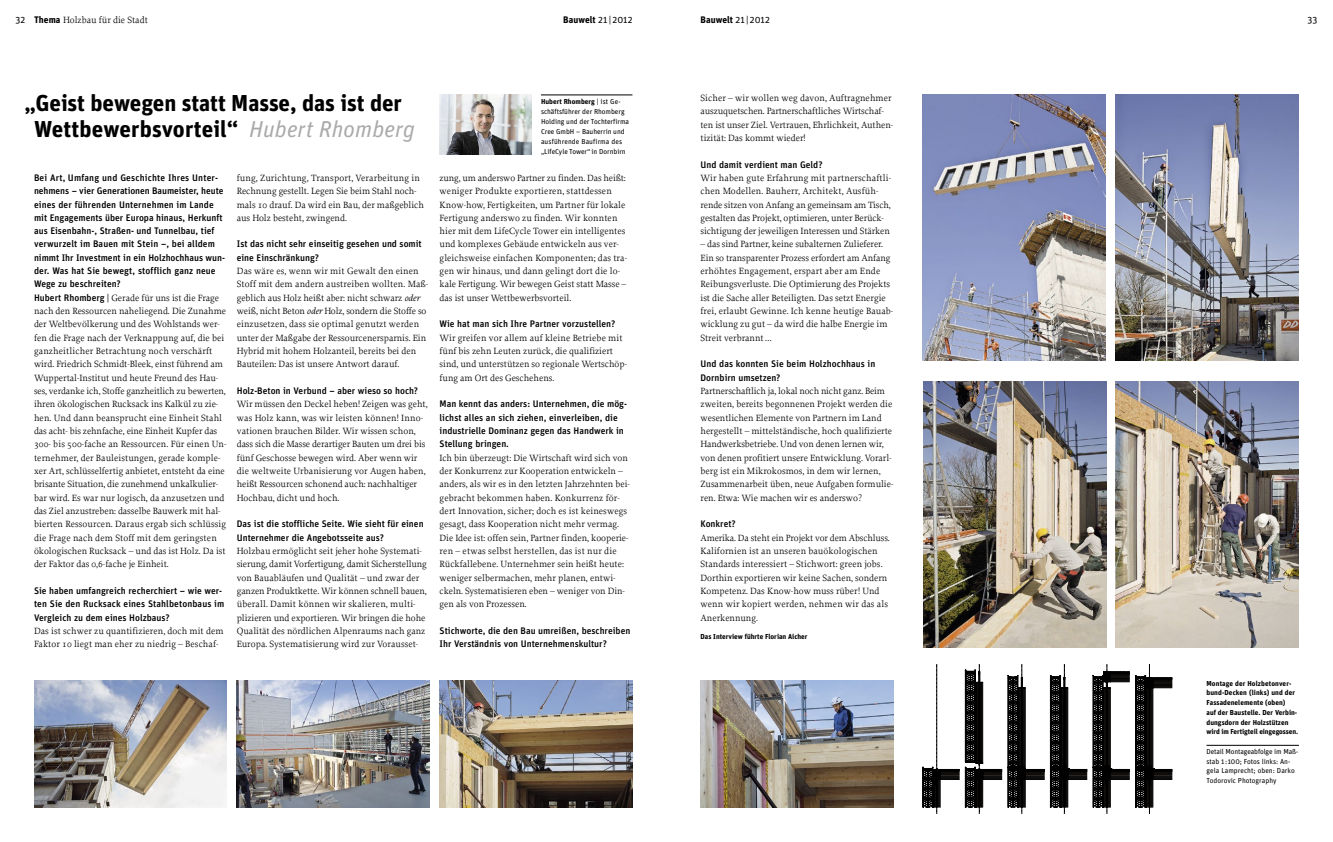
<style>
.page{position:relative;width:1333px;height:842px;background:#fff}
.page>*{position:absolute;margin:0;border:0;box-sizing:border-box;transform-origin:0 0}
.Interview_Titel_groß{font:700 23px/26.5px "Unit Pro";letter-spacing:-.005em;color:#000;text-align:center}
.Interview_Antworten{font:9.5px/13.3px "Proforma";color:#000}
.Interview_Frage{font:500 9.5px/13.3px "Unit Pro";color:#000}
.Interview_Antworten-2{font:500 9.5px/13.3px "Unit Pro";color:#000}
.t1{font:700 9.5px "Unit Pro";letter-spacing:.005em;color:#000}
.t2{font:9.5px "Unit Pro";color:#000}
.Interview_Antworten-3{font:9.4px "Proforma";letter-spacing:-.01em;color:#000}
.A_Bildunterschrift{font:700 7.2px/9.7px "Unit Pro";letter-spacing:.005em;color:#000}
.A_Marginaltext{font:7.2px/10.1px "Unit Pro";letter-spacing:-.005em;color:#000}
.A_Bildunterschrift_Z{font:7.2px/9.8px "Unit Pro";letter-spacing:-.005em;color:#000}
.s1{font-family:"Unit Pro"}
.s2{font-family:"Unit Pro";font-weight:700}
.s3{font-weight:400}
.s4{font-weight:400;font-style:italic;color:#aaa}
.s5{font-weight:700}
.s6{font-family:"Unit Pro";font-weight:500}
.s7{font-size:9.5px}
.s8{font-style:italic}
</style>
<div class="page">
<hr style="left:1206px;top:745px;width:92px;height:1px;background:#000">
<hr style="left:541px;top:95px;width:91px;height:1px;background:#000">
<img style="left:34px;top:681px;width:193px;height:126px">
<img style="left:237px;top:681px;width:192px;height:126px">
<img style="left:439px;top:95px;width:92px;height:59px">
<img style="left:1115px;top:95px;width:183px;height:266px">
<img style="left:923px;top:381px;width:183px;height:266px">
<img style="left:922px;top:95px;width:183px;height:266px">
<img style="left:439px;top:681px;width:193px;height:126px">
<img style="left:700px;top:681px;width:193px;height:126px">
<img style="left:1115px;top:381px;width:183px;height:266px">
<svg style="left:922px;top:665px;width:250px;height:148px"></svg>
<p class="Interview_Antworten" style="left:16px;top:13px;width:134px"><span class="s1">32</span> <span class="s2">Thema</span> Holzbau für die Stadt</p>
<p class="t1" style="left:563px;top:13px;width:71px">Bauwelt <span class="s3">21 | 2012</span></p>
<p class="t1" style="left:700px;top:13px;width:71px">Bauwelt <span class="s3">21 | 2012</span></p>
<p class="t2" style="left:1307px;top:13px;width:11px">33</p>
<p class="Interview_Titel_groß" style="left:25px;top:89px;width:392px">„Geist bewegen statt Masse, das ist der<br>Wettbewerbsvorteil“ <span class="s4">Hubert Rhomberg</span></p>
<p class="Interview_Antworten" style="left:700px;top:91px;width:194px">Sicher – wir wollen weg davon, Auftragnehmer auszuquetschen. Partnerschaftliches Wirtschaf&shy;ten ist unser Ziel. Vertrauen, Ehrlichkeit, Authen&shy;tizität: Das kommt wieder!</p>
<p class="Interview_Antworten-2" style="left:700px;top:157px;width:124px">Und damit verdient man Geld?</p>
<p class="Interview_Antworten" style="left:700px;top:171px;width:191px">Wir haben gute Erfahrung mit partnerschaftli&shy;chen Modellen. Bauherr, Architekt, Ausfüh-</p>
<p class="Interview_Antworten-3" style="left:700px;top:199px;width:192px">rende sitzen von Anfang an gemeinsam am Tisch,</p>
<p class="Interview_Antworten" style="left:700px;top:211px;width:191px">gestalten das Projekt, optimieren, unter Berück&shy;sichtigung der jeweiligen Interessen und Stärken</p>
<p class="Interview_Antworten" style="left:700px;top:238px;width:194px">– das sind Partner, keine subalternen Zulieferer.<br>Ein so transparenter Prozess erfordert am Anfang erhöhtes Engagement, erspart aber am Ende Reibungsverluste. Die Optimierung des Projekts ist die Sache aller Beteiligten. Das setzt Energie frei, erlaubt Gewinne. Ich kenne heutige Bauab&shy;wicklung zu gut – da wird die halbe Energie im Streit verbrannt ...</p>
<p class="Interview_Antworten-2" style="left:700px;top:357px;width:176px">Und das konnten Sie beim Holzhochhaus in<br>Dornbirn umsetzen?</p>
<p class="Interview_Antworten" style="left:700px;top:384px;width:194px">Partnerschaftlich ja, lokal noch nicht ganz. Beim zweiten, bereits begonnenen Projekt werden die wesentlichen Elemente von Partnern im Land hergestellt – mittelständische, hoch qualifizierte Handwerksbetriebe. Und von denen lernen wir, von denen profitiert unsere Entwicklung. Vorarl&shy;berg ist ein Mikrokosmos, in dem wir lernen, Zusammenarbeit üben, neue Aufgaben formulie&shy;ren. Etwa: Wie machen wir es anderswo?</p>
<p class="Interview_Antworten-2" style="left:700px;top:517px;width:37px">Konkret?</p>
<p class="Interview_Antworten-3" style="left:700px;top:532px;width:191px">Amerika. Da steht ein Projekt vor dem Abschluss.</p>
<p class="Interview_Antworten" style="left:700px;top:544px;width:189px">Kalifornien ist an unseren bauökologischen Standards interessiert – Stichwort: green jobs.<br>Dorthin exportieren wir keine Sachen, sondern Kompetenz. Das Know-how muss rüber! Und wenn wir kopiert werden, nehmen wir das als Anerkennung.</p>
<p class="A_Bildunterschrift" style="left:700px;top:631px;width:108px">Das Interview führte Florian Aicher</p>
<p class="A_Marginaltext" style="left:541px;top:96px;width:90px"><span class="s5">Hubert Rhomberg</span> | ist Ge&shy;schäftsführer der Rhomberg<br>Holding und der Tochterfirma<br>Cree GmbH – Bauherrin und ausführende Baufirma des „LifeCyle Tower“ in Dornbirn</p>
<p class="Interview_Frage" style="left:34px;top:171px;width:192px">Bei Art, Umfang und Geschichte Ihres Unter&shy;nehmens – vier Generationen Baumeister, heute eines der führenden Unternehmen im Lande mit Engagements über Europa hinaus, Herkunft aus Eisenbahn-, Straßen- und Tunnelbau, tief verwurzelt im Bauen mit Stein –, bei alldem nimmt Ihr Investment in ein Holzhochhaus wun&shy;der. Was hat Sie bewegt, stofflich ganz neue Wege zu beschreiten?</p>
<p class="Interview_Antworten" style="left:34px;top:291px;width:193px"><span class="s6">Hubert Rhomberg</span> <span class="s1">|</span> Gerade für uns ist die Frage nach den Ressourcen naheliegend. Die Zunahme der Weltbevölkerung und des Wohlstands wer&shy;fen die Frage nach der Verknappung auf, die bei ganzheitlicher Betrachtung noch verschärft wird. Friedrich Schmidt-Bleek, einst führend am Wuppertal-Institut und heute Freund des Hau-</p>
<p class="Interview_Antworten-3" style="left:34px;top:385px;width:193px">ses, verdanke ich, Stoffe ganzheitlich zu bewerten<span class="s7">,</span></p>
<p class="Interview_Antworten" style="left:34px;top:397px;width:194px">ihren ökologischen Rucksack ins Kalkül zu zie&shy;hen. Und dann beansprucht eine Einheit Stahl das acht- bis zehnfache, eine Einheit Kupfer das 300- bis 500-fache an Ressourcen. Für einen Un&shy;ternehmer, der Bauleistungen, gerade komple&shy;xer Art, schlüsselfertig anbietet, entsteht da eine brisante Situation, die zunehmend unkalkulier&shy;bar wird. Es war nur logisch, da anzusetzen und das Ziel anzustreben: dasselbe Bauwerk mit hal&shy;bierten Ressourcen. Daraus ergab sich schlüssig die Frage nach dem Stoff mit dem geringsten ökologischen Rucksack – und das ist Holz. Da ist der Faktor das 0,6-fache je Einheit.</p>
<p class="Interview_Frage" style="left:34px;top:584px;width:192px">Sie haben umfangreich recherchiert – wie wer&shy;ten Sie den Rucksack eines Stahlbetonbaus im<br>Vergleich zu dem eines Holzbaus?</p>
<p class="Interview_Antworten" style="left:34px;top:624px;width:191px">Das ist schwer zu quantifizieren, doch mit dem<br>Faktor 10 liegt man eher zu niedrig – Beschaf-</p>
<p class="Interview_Antworten" style="left:237px;top:171px;width:189px">fung, Zurichtung, Transport, Verarbeitung in Rechnung gestellt. Legen Sie beim Stahl noch&shy;mals 10 drauf. Da wird ein Bau, der maßgeblich aus Holz besteht, zwingend.</p>
<p class="Interview_Frage" style="left:237px;top:237px;width:186px">Ist das nicht sehr einseitig gesehen und somit eine Einschränkung?</p>
<p class="Interview_Antworten" style="left:237px;top:264px;width:193px">Das wäre es, wenn wir mit Gewalt den einen Stoff mit dem andern austreiben wollten. Maß&shy;geblich aus Holz heißt aber: nicht schwarz <span class="s8">oder </span>weiß, nicht Beton <span class="s8">oder</span> Holz, sondern die Stoffe so einzusetzen, dass sie optimal genutzt werden unter der Maßgabe der Ressourcenersparnis. Ein Hybrid mit hohem Holzanteil, bereits bei den Bauteilen: Das ist unsere Antwort darauf.</p>
<p class="Interview_Antworten-2" style="left:237px;top:384px;width:183px">Holz-Beton in Verbund – aber wieso so hoch?</p>
<p class="Interview_Antworten" style="left:237px;top:397px;width:192px">Wir müssen den Deckel heben! Zeigen was geht, was Holz kann, was wir leisten können! Inno&shy;vationen brauchen Bilder. Wir wissen schon, dass sich die Masse derartiger Bauten um drei bis fünf Geschosse bewegen wird. Aber wenn wir die weltweite Urbanisierung vor Augen haben, heißt Ressourcen schonend auch: nachhaltiger Hochbau, dicht und hoch.</p>
<p class="Interview_Antworten-2" style="left:237px;top:517px;width:188px">Das ist die stoffliche Seite. Wie sieht für einen<br>Unternehmer die Angebotsseite aus?</p>
<p class="Interview_Antworten" style="left:237px;top:544px;width:191px">Holzbau ermöglicht seit jeher hohe Systemati&shy;sierung, damit Vorfertigung, damit Sicherstellung von Bauabläufen und Qualität – und zwar der ganzen Produktkette. Wir können schnell bauen, überall. Damit können wir skalieren, multi&shy;plizieren und exportieren. Wir bringen die hohe Qualität des nördlichen Alpenraums nach ganz Europa. Systematisierung wird zur Vorausset-</p>
<p class="Interview_Antworten-3" style="left:439px;top:172px;width:188px">zung, um anderswo Partner zu finden. Das heißt:</p>
<p class="Interview_Antworten" style="left:439px;top:184px;width:189px">weniger Produkte exportieren, stattdessen Know-how, Fertigkeiten, um Partner für lokale Fertigung anderswo zu finden. Wir konnten hier mit dem LifeCycle Tower ein intelligentes und komplexes Gebäude entwickeln aus ver&shy;gleichsweise einfachen Komponenten; das tra&shy;gen wir hinaus, und dann gelingt dort die lo&shy;kale Fertigung. Wir bewegen Geist statt Masse – das ist unser Wettbewerbsvorteil.</p>
<p class="Interview_Antworten-2" style="left:439px;top:317px;width:177px">Wie hat man sich Ihre Partner vorzustellen?</p>
<p class="Interview_Antworten" style="left:439px;top:331px;width:189px">Wir greifen vor allem auf kleine Betriebe mit fünf bis zehn Leuten zurück, die qualifiziert sind, und unterstützen so regionale Wertschöp&shy;fung am Ort des Geschehens.</p>
<p class="Interview_Antworten-2" style="left:439px;top:397px;width:189px">Man kennt das anders: Unternehmen, die mög&shy;lichst alles an sich ziehen, einverleiben, die industrielle Dominanz gegen das Handwerk in Stellung bringen.</p>
<p class="Interview_Antworten" style="left:439px;top:451px;width:192px">Ich bin überzeugt: Die Wirtschaft wird sich von der Konkurrenz zur Kooperation entwickeln – anders, als wir es in den letzten Jahrzehnten bei&shy;gebracht bekommen haben. Konkurrenz för&shy;dert Innovation, sicher; doch es ist keineswegs gesagt, dass Kooperation nicht mehr vermag.<br>Die Idee ist: offen sein, Partner finden, kooperie&shy;ren – etwas selbst herstellen, das ist nur die Rückfallebene. Unternehmer sein heißt heute: weniger selbermachen, mehr planen, entwi&shy;ckeln. Systematisieren eben – weniger von Din&shy;gen als von Prozessen.</p>
<p class="Interview_Antworten-2" style="left:439px;top:624px;width:192px">Stichworte, die den Bau umreißen, beschreiben<br>Ihr Verständnis von Unternehmenskultur?</p>
<p class="A_Bildunterschrift" style="left:1206px;top:678px;width:93px">Montage der Holzbetonver&shy;bund-Decken (links) und der<br>Fassadenelemente (oben)<br>auf der Baustelle. Der Verbin&shy;dungsdorn der Holzstützen wird im Fertigteil eingegossen.</p>
<p class="A_Bildunterschrift_Z" style="left:1206px;top:746px;width:93px">Detail Montageabfolge im Maß&shy;stab 1:100; Fotos links: An&shy;gela Lamprecht; oben: Darko<br>Todorovic Photography</p>
</div>
